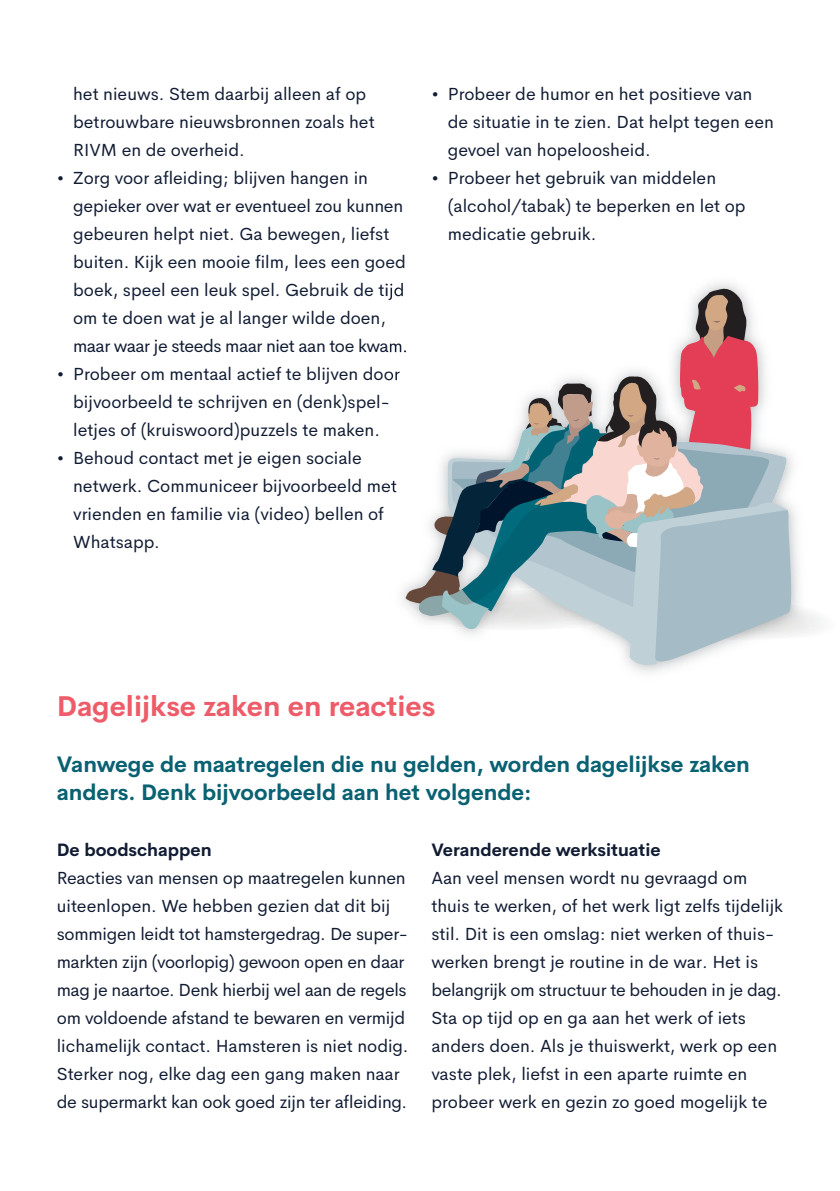
<style>
.page{position:relative;width:840px;height:1191px;background:#fff}
.page>*{position:absolute;margin:0;border:0;box-sizing:border-box;transform-origin:0 0}
.t1{font:700 28px "Cerebri Sans";color:#ee5b69}
.t2{font:700 22px/28px "Cerebri Sans";color:#096172}
.t3{font:17.6px/28px "Cerebri Sans";color:#111c33}
.t4{font:700 17.6px "Cerebri Sans";color:#111c33}
</style>
<div class="page">
<img style="left:387px;top:283px;width:16px;height:17px">
<img style="left:387px;top:343px;width:18px;height:10px">
<img style="left:387px;top:371px;width:12px;height:10px">
<img style="left:387px;top:480px;width:9px;height:13px">
<svg style="left:405px;top:287px;width:389px;height:380px"></svg>
<p class="t3" style="left:73px;top:78px;width:303px">het nieuws. Stem daarbij alleen af op betrouwbare nieuwsbronnen zoals het<br>RIVM en de overheid.</p>
<p class="t3" style="left:73px;top:162px;width:336px;text-indent:-16px">• Zorg voor afleiding; blijven hangen in gepieker over wat er eventueel zou kunnen gebeuren helpt niet. Ga bewegen, liefst buiten. Kijk een mooie film, lees een goed boek, speel een leuk spel. Gebruik de tijd om te doen wat je al langer wilde doen, maar waar je steeds maar niet aan toe kwam.</p>
<p class="t3" style="left:57px;top:358px;width:344px;text-align:center">• Probeer om mentaal actief te blijven door bijvoorbeeld te schrijven en (denk)spel&shy;letjes of (kruiswoord)puzzels te maken.</p>
<p class="t3" style="left:73px;top:442px;width:325px;text-indent:-16px">• Behoud contact met je eigen sociale netwerk. Communiceer bijvoorbeeld met vrienden en familie via (video) bellen of<br>Whatsapp.</p>
<p class="t3" style="left:447px;top:78px;width:327px;text-indent:-16px">• Probeer de humor en het positieve van de situatie in te zien. Dat helpt tegen een gevoel van hopeloosheid.</p>
<p class="t3" style="left:447px;top:162px;width:299px;text-indent:-16px">• Probeer het gebruik van middelen (alcohol/tabak) te beperken en let op medicatie gebruik.</p>
<h1 class="t1" style="left:57px;top:684px;width:380px">Dagelijkse zaken en reacties</h1>
<p class="t2" style="left:57px;top:748px;width:694px">Vanwege de maatregelen die nu gelden, worden dagelijkse zaken anders. Denk bijvoorbeeld aan het volgende:</p>
<p class="t4" style="left:57px;top:836px;width:156px">De boodschappen</p>
<p class="t3" style="left:57px;top:862px;width:353px">Reacties van mensen op maatregelen kunnen uiteenlopen. We hebben gezien dat dit bij sommigen leidt tot hamstergedrag. De super&shy;markten zijn (voorlopig) gewoon open en daar mag je naartoe. Denk hierbij wel aan de regels om voldoende afstand te bewaren en vermijd lichamelijk contact. Hamsteren is niet nodig.<br>Sterker nog, elke dag een gang maken naar de supermarkt kan ook goed zijn ter afleiding.</p>
<p class="t4" style="left:431px;top:836px;width:231px">Veranderende werksituatie</p>
<p class="t3" style="left:431px;top:862px;width:353px">Aan veel mensen wordt nu gevraagd om thuis te werken, of het werk ligt zelfs tijdelijk stil. Dit is een omslag: niet werken of thuis&shy;werken brengt je routine in de war. Het is belangrijk om structuur te behouden in je dag.<br>Sta op tijd op en ga aan het werk of iets anders doen. Als je thuiswerkt, werk op een vaste plek, liefst in een aparte ruimte en probeer werk en gezin zo goed mogelijk te</p>
</div>
